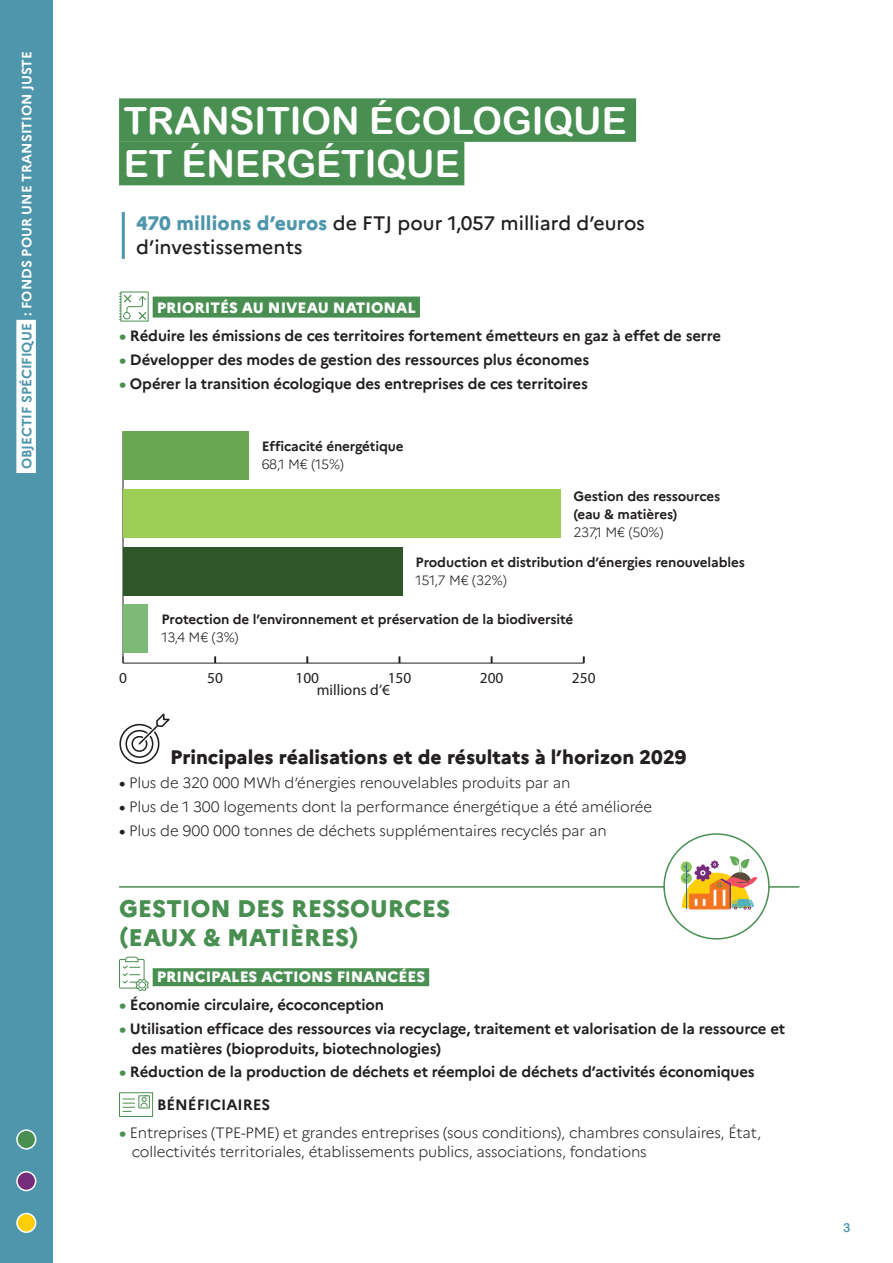
<style>
.page{position:relative;width:893px;height:1263px;background:#fff}
.page>*{position:absolute;margin:0;border:0;box-sizing:border-box;transform-origin:0 0}
.t1{font:37.5px/43.5px "Arial Rounded MT Bold";color:#fff}
.t2{font:800 24px/28.5px "Marianne";color:#498f51}
.t3{font:500 19.5px/24px "Marianne";color:#231f20}
.t4{font:800 19.5px "Marianne";color:#231f20}
.t5{font:15.3px "Myriad Pro";color:#231f20}
.t6{font:700 15px/19.5px "Marianne";letter-spacing:-.01em;color:#231f20}
.t7{font:300 15px/19.5px "Marianne";letter-spacing:-.01em;color:#231f20}
.t8{font:800 15px "Marianne";color:#fff}
.t9{font:700 13.5px/18px "Marianne";letter-spacing:-.01em;color:#231f20}
.t10{font:700 13.5px "Marianne";color:#fff}
.t11{font:300 13.5px "Marianne";letter-spacing:-.03em;color:#231f20}
.t12{font:12.45px "Arial Rounded MT Bold";color:#4e96ab}
.s1{color:#4e96ab}
.s2{font-weight:800;color:#4e96ab}
.s3{font-weight:800;color:#498f51}
.s4{font-weight:700}
</style>
<div class="page">
<div style="left:119px;top:98px;width:517px;height:44px;background:#498f51"></div>
<div style="left:119px;top:142px;width:345px;height:43px;background:#498f51"></div>
<hr style="left:122px;top:212px;width:3px;height:47px;background:#4e96ab">
<svg style="left:119px;top:713px;width:51px;height:51px"></svg>
<hr style="left:123px;top:663px;width:461px;height:1px;background:#231f20">
<svg style="left:214px;top:656px;width:2px;height:7px"></svg>
<svg style="left:306px;top:656px;width:2px;height:7px"></svg>
<svg style="left:398px;top:656px;width:2px;height:7px"></svg>
<svg style="left:491px;top:656px;width:2px;height:7px"></svg>
<svg style="left:583px;top:656px;width:2px;height:7px"></svg>
<hr style="left:123px;top:431px;width:1px;height:232px;background:#231f20">
<div style="left:123px;top:604px;width:25px;height:49px;background:#7db977"></div>
<div style="left:124px;top:547px;width:279px;height:48px;background:#2f5629"></div>
<div style="left:124px;top:489px;width:436px;height:49px;background:#9ecd56"></div>
<div style="left:124px;top:432px;width:125px;height:48px;background:#69a850"></div>
<div style="left:153px;top:297px;width:267px;height:21px;background:#498f51"></div>
<svg style="left:119px;top:293px;width:1px;height:27px"></svg>
<div style="left:120px;top:292px;width:29px;height:30px;border:1px solid #498f51"></div>
<svg style="left:120px;top:293px;width:28px;height:28px"></svg>
<hr style="left:119px;top:886px;width:680px;height:2px;background:#498f51">
<div style="left:153px;top:968px;width:276px;height:18px;background:#498f51"></div>
<svg style="left:119px;top:957px;width:30px;height:34px"></svg>
<div style="left:138px;top:981px;width:8px;height:7px;border:1px solid #498f51;border-radius:50%"></div>
<div style="left:119px;top:1092px;width:34px;height:25px;border:1px solid #498f51"></div>
<svg style="left:123px;top:1097px;width:25px;height:15px"></svg>
<div style="left:138px;top:1095px;width:12px;height:13px;border:1px solid #498f51"></div>
<div style="left:664px;top:834px;width:105px;height:105px;background:#fff;border-radius:50%"></div>
<div style="left:663px;top:833px;width:107px;height:106px;border:2px solid #498f51;border-radius:50%"></div>
<div style="left:681px;top:861px;width:11px;height:12px;background:#90c95b;border-radius:50%"></div>
<div style="left:681px;top:872px;width:11px;height:12px;background:#90c95b;border-radius:50%"></div>
<svg style="left:682px;top:856px;width:75px;height:54px"></svg>
<div style="left:0;top:0;width:53px;height:1263px;background:#4e96ab"></div>
<div style="left:16px;top:320px;width:20px;height:153px;background:#fff"></div>
<div style="left:17px;top:1130px;width:19px;height:19px;background:#498f51;border-radius:50%"></div>
<div style="left:16px;top:1129px;width:20px;height:20px;border:2px solid #fff;border-radius:50%"></div>
<div style="left:17px;top:1213px;width:19px;height:19px;background:#fece08;border-radius:50%"></div>
<div style="left:16px;top:1213px;width:20px;height:20px;border:2px solid #fff;border-radius:50%"></div>
<div style="left:17px;top:1172px;width:19px;height:18px;background:#752c7a;border-radius:50%"></div>
<div style="left:16px;top:1171px;width:20px;height:20px;border:2px solid #fff;border-radius:50%"></div>
<p class="t10" style="left:18px;top:469px;width:420px;rotate:-90deg"><span class="s1">OBJECTIF SPÉCIFIQUE</span> : FONDS POUR UNE TRANSITION JUSTE</p>
<h1 class="t1" style="left:124px;top:98px;width:504px">TRANSITION ÉCOLOGIQUE<br>ET ÉNERGÉTIQUE</h1>
<h3 class="t3" style="left:136px;top:211px;width:510px"><span class="s2">470 millions d’euros</span> de FTJ pour 1,057 milliard d’euros d’investissements</h3>
<p class="t8" style="left:157px;top:299px;width:261px">PRIORITÉS AU NIVEAU NATIONAL</p>
<p class="t6" style="left:119px;top:326px;width:604px"><span class="s3">•</span> Réduire les émissions de ces territoires fortement émetteurs en gaz à effet de serre</p>
<p class="t6" style="left:119px;top:350px;width:472px"><span class="s3">•</span> Développer des modes de gestion des ressources plus économes</p>
<p class="t6" style="left:119px;top:373px;width:470px"><span class="s3">•</span> Opérer la transition écologique des entreprises de ces territoires</p>
<p class="t9" style="left:262px;top:438px;width:143px">Efficacité énergétique</p>
<p class="t11" style="left:262px;top:454px;width:84px">68,1 M€ (15%)</p>
<p class="t9" style="left:573px;top:487px;width:148px">Gestion des ressources (eau &amp; matières)</p>
<p class="t11" style="left:573px;top:522px;width:91px">237,1 M€ (50%)</p>
<p class="t9" style="left:416px;top:553px;width:331px">Production et distribution d’énergies renouvelables</p>
<p class="t11" style="left:416px;top:569px;width:93px">151,7 M€ (32%)</p>
<p class="t9" style="left:162px;top:610px;width:413px">Protection de l’environnement et préservation de la biodiversité</p>
<p class="t11" style="left:162px;top:627px;width:79px">13,4 M€ (3%)</p>
<p class="t5" style="left:119px;top:669px;width:9px">0</p>
<p class="t5" style="left:207px;top:669px;width:17px">50</p>
<p class="t5" style="left:295px;top:669px;width:25px">100</p>
<p class="t5" style="left:388px;top:669px;width:25px">150</p>
<p class="t5" style="left:480px;top:669px;width:25px">200</p>
<p class="t5" style="left:572px;top:669px;width:25px">250</p>
<p class="t5" style="left:317px;top:680px;width:75px">millions d’€</p>
<h3 class="t4" style="left:170px;top:745px;width:518px">Principales réalisations et de résultats à l’horizon 2029</h3>
<p class="t7" style="left:119px;top:772px;width:453px"><span class="s4">•</span> Plus de 320 000 MWh d’énergies renouvelables produits par an</p>
<p class="t7" style="left:119px;top:796px;width:535px"><span class="s4">•</span> Plus de 1 300 logements dont la performance énergétique a été améliorée</p>
<p class="t7" style="left:119px;top:819px;width:489px"><span class="s4">•</span> Plus de 900 000 tonnes de déchets supplémentaires recyclés par an</p>
<h2 class="t2" style="left:119px;top:894px;width:333px">GESTION DES RESSOURCES (EAUX &amp; MATIÈRES)</h2>
<p class="t8" style="left:157px;top:968px;width:270px">PRINCIPALES ACTIONS FINANCÉES</p>
<p class="t6" style="left:119px;top:995px;width:267px"><span class="s3">•</span> Économie circulaire, écoconception</p>
<p class="t6" style="left:132px;top:1019px;width:655px;text-indent:-13px"><span class="s3">•</span> Utilisation efficace des ressources via recyclage, traitement et valorisation de la ressource et des matières (bioproduits, biotechnologies)</p>
<p class="t6" style="left:157px;top:1056px;width:599px;line-height:32.2px;text-indent:-38px"><span class="s3">•</span> Réduction de la production de déchets et réemploi de déchets d’activités économiques<br>BÉNÉFICIAIRES</p>
<p class="t7" style="left:132px;top:1121px;width:631px;text-indent:-13px"><span class="s3">•</span> Entreprises (TPE-PME) et grandes entreprises (sous conditions), chambres consulaires, État, collectivités territoriales, établissements publics, associations, fondations</p>
<p class="t12" style="left:843px;top:1220px;width:9px">3</p>
</div>
